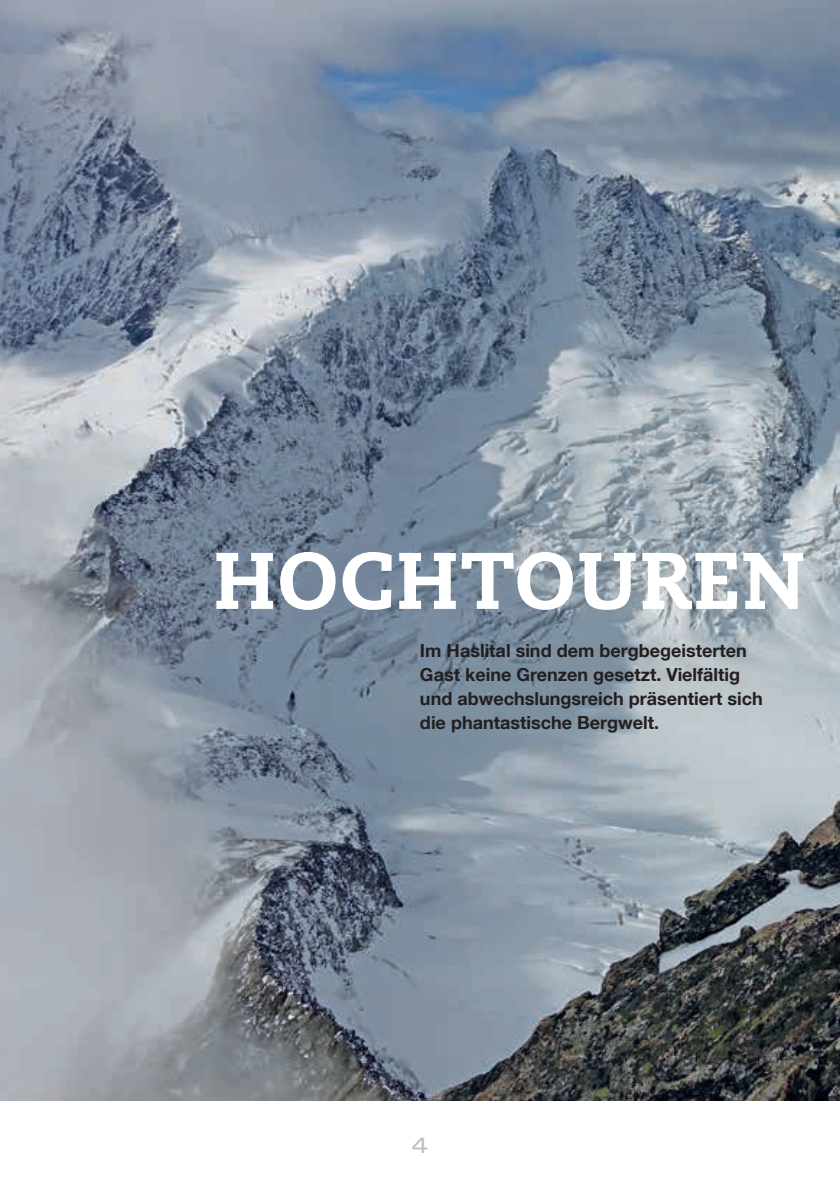
<style>
.page{position:relative;width:840px;height:1191px;background:#fff}
.page>*{position:absolute;margin:0;border:0;box-sizing:border-box;transform-origin:0 0}
.t1{font:800 80px "Caecilia LT Std";letter-spacing:.02em;color:#fff}
.t2{font:expanded 22px "Univers LT Std";color:#bcbdc0}
.t3{font:700 18px/24px "Helvetica Neue LT Com";color:#231f20}
</style>
<div class="page">
<img style="left:0;top:0;width:839px;height:1100px">
<h1 class="t1" style="left:213px;top:531px;width:593px">HOCHTOUREN</h1>
<p class="t3" style="left:420px;top:638px;width:344px">Im Haslital sind dem bergbegeisterten Gast keine Grenzen gesetzt. Vielfältig und abwechslungsreich präsentiert sich die phantastische Bergwelt.</p>
<p class="t2" style="left:411px;top:1132px;width:18px">4</p>
</div>
